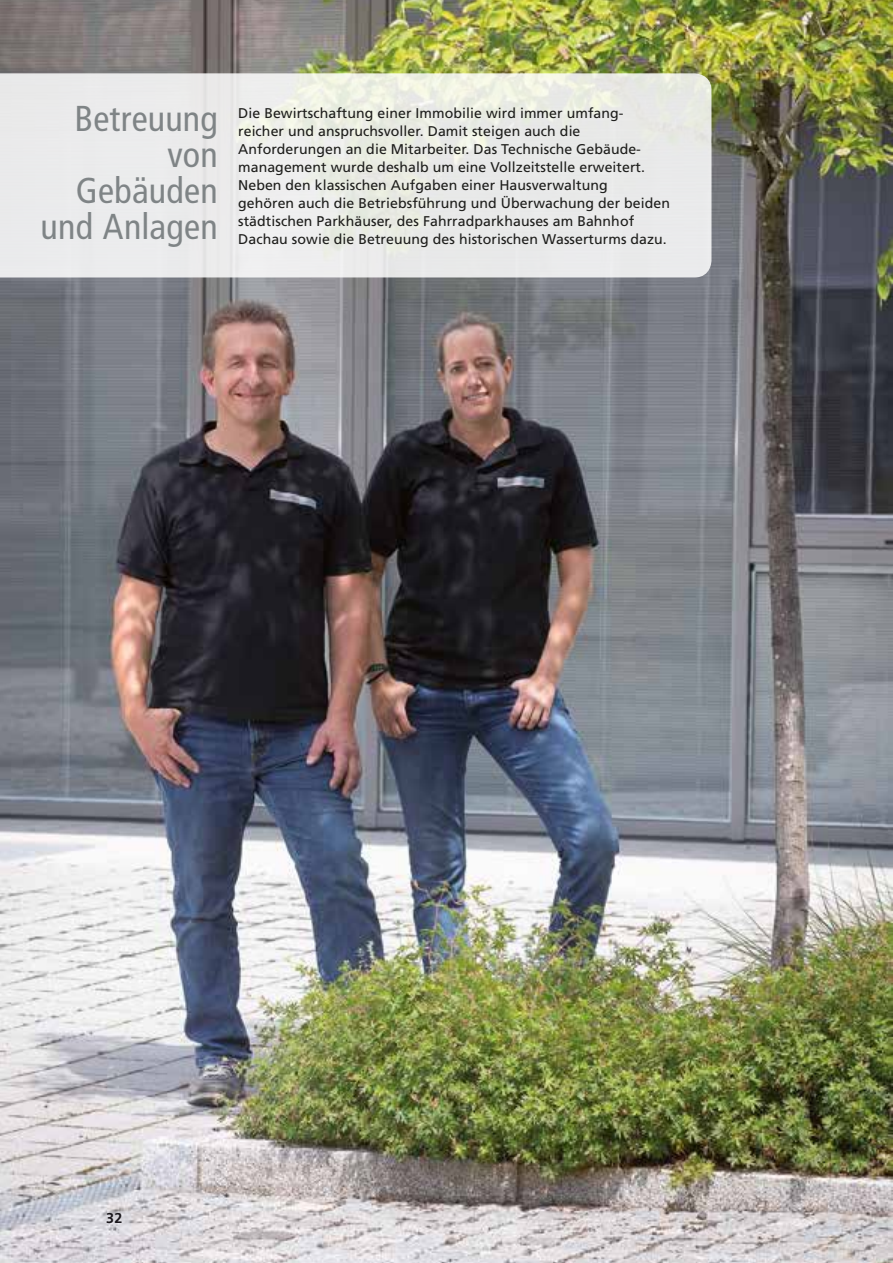
<style>
.page{position:relative;width:893px;height:1263px;background:#fff}
.page>*{position:absolute;margin:0;border:0;box-sizing:border-box;transform-origin:0 0}
.t1{font:condensed 36px/36px "Frutiger LT";letter-spacing:.01em;color:#7f8486;text-align:right}
.t2{font:700 14.25px "Frutiger LT";color:#1a171c}
.t3{font:14.1px/18px "Frutiger";letter-spacing:.005em;color:#1d1d1b}
</style>
<div class="page">
<img style="left:0;top:0;width:893px;height:1263px">
<svg style="left:0;top:73px;width:711px;height:204px;background:#eaebe9"></svg>
<h1 class="t1" style="left:41px;top:101px;width:179px">Betreuung von<br>Gebäuden und Anlagen</h1>
<p class="t3" style="left:238px;top:104px;width:433px">Die Bewirtschaftung einer Immobilie wird immer umfang&shy;reicher und anspruchsvoller. Damit steigen auch die Anforderungen an die Mitarbeiter. Das Technische Gebäude&shy;management wurde deshalb um eine Vollzeitstelle erweitert.<br>Neben den klassischen Aufgaben einer Hausverwaltung<br>gehören auch die Betriebsführung und Überwachung der beiden städtischen Parkhäuser, des Fahrradparkhauses am Bahnhof Dachau sowie die Betreuung des historischen Wasserturms dazu.</p>
<p class="t2" style="left:106px;top:1209px;width:18px">32</p>
</div>
